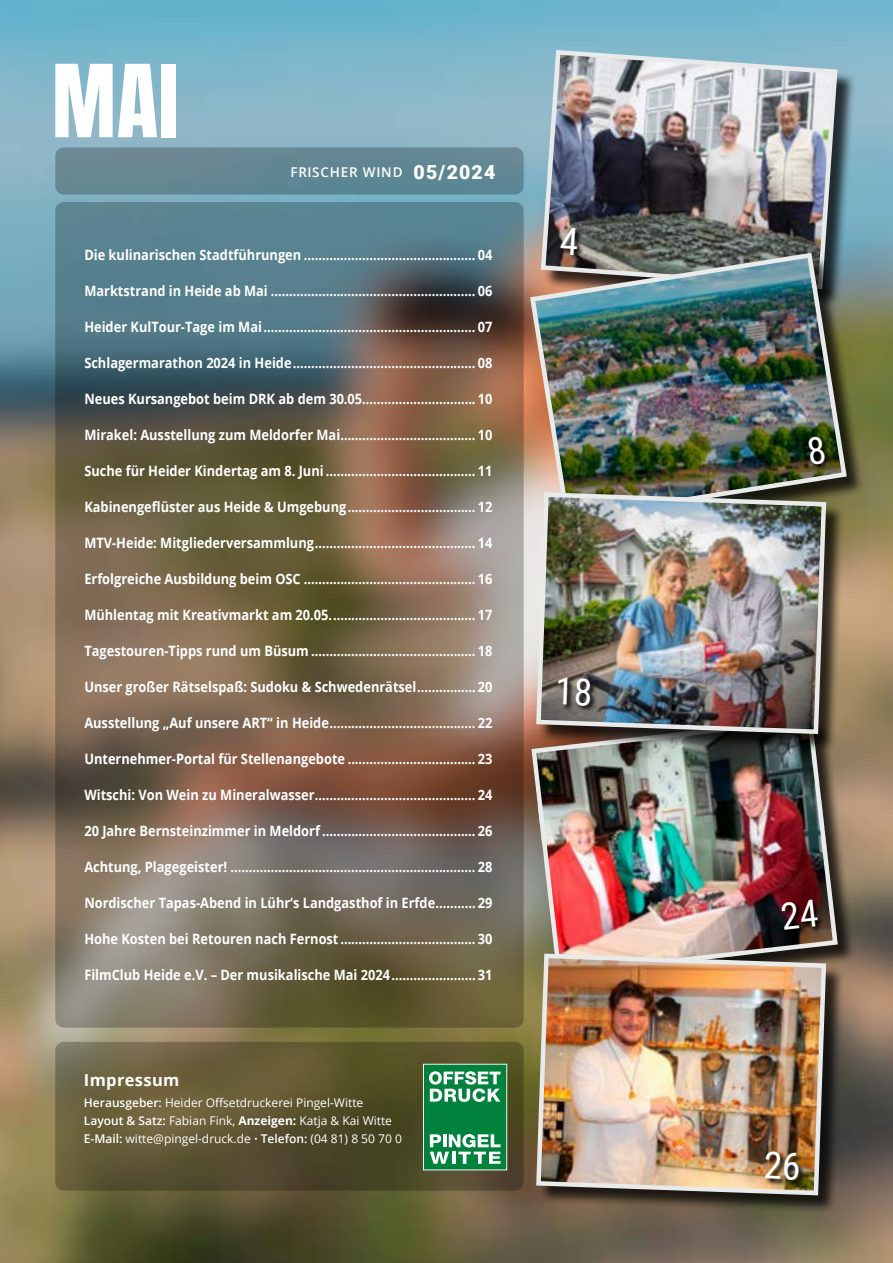
<style>
.page{position:relative;width:893px;height:1263px;background:#fff}
.page>*{position:absolute;margin:0;border:0;box-sizing:border-box;transform-origin:0 0}
.t1{font:85.5px "Anton";color:#fff}
.t2{font:700 16.5px "Open Sans";letter-spacing:.02em;color:#fff}
.t3{font:700 14.25px "Open Sans";color:#fff;scale:.9 1}
.t4{font:600 13.5px "Open Sans";letter-spacing:.06em;color:#fff}
.t5{font:12px/18px "Open Sans";color:#fff}
.s1{font-family:"Roboto";font-weight:900;font-size:19.5px}
.s2{font-weight:600}
.s3{font-weight:700}
.s4{font-family:"Roboto";font-weight:100}
</style>
<div class="page">
<img style="left:0;top:0;width:893px;height:1263px">
<div style="left:534px;top:720px;width:322px;height:274px;background:#000;opacity:.75"></div>
<img style="left:529px;top:715px;width:311px;height:264px">
<svg style="left:781px;top:899px;width:44px;height:36px"></svg>
<div style="left:543px;top:53px;width:312px;height:255px;background:#000;opacity:.75"></div>
<img style="left:538px;top:48px;width:302px;height:202px">
<svg style="left:560px;top:226px;width:24px;height:24px"></svg>
<div style="left:533px;top:255px;width:333px;height:284px;background:#000;opacity:.75"></div>
<img style="left:527px;top:250px;width:322px;height:274px">
<svg style="left:809px;top:436px;width:22px;height:35px"></svg>
<div style="left:539px;top:495px;width:306px;height:258px;background:#000;opacity:.75"></div>
<img style="left:534px;top:490px;width:294px;height:246px">
<svg style="left:557px;top:678px;width:39px;height:34px"></svg>
<div style="left:55px;top:147px;width:469px;height:48px;background:#648693;border-radius:9px"></div>
<svg style="left:55px;top:202px;width:469px;height:826px;background:#71695a"></svg>
<div style="left:539px;top:956px;width:306px;height:258px;background:#000;opacity:.75"></div>
<img style="left:534px;top:951px;width:294px;height:247px">
<svg style="left:764px;top:1151px;width:41px;height:36px"></svg>
<svg style="left:55px;top:1042px;width:469px;height:149px;background:#5d5532"></svg>
<svg style="left:423px;top:1064px;width:84px;height:106px"></svg>
<svg style="left:781px;top:900px;width:37px;height:30px"></svg>
<svg style="left:560px;top:227px;width:18px;height:28px"></svg>
<svg style="left:807px;top:436px;width:19px;height:29px"></svg>
<svg style="left:558px;top:677px;width:33px;height:29px"></svg>
<svg style="left:765px;top:1151px;width:35px;height:29px"></svg>
<h1 class="t1" style="left:52px;top:58px;width:128px">MAI</h1>
<p class="t4" style="left:291px;top:163px;width:206px">FRISCHER WIND <span class="s1">05/ 2024</span></p>
<p class="t3" style="left:84px;top:245px;width:455px">Die kulinarischen Stadtführungen ............................................... 04</p>
<p class="t3" style="left:84px;top:281px;width:455px">Marktstrand in Heide ab Mai ........................................................ 06</p>
<p class="t3" style="left:84px;top:317px;width:455px">Heider KulTour-Tage im Mai.......................................................... 07</p>
<p class="t3" style="left:84px;top:353px;width:455px">Schlagermarathon 2024 in Heide.................................................. 08</p>
<p class="t3" style="left:84px;top:389px;width:455px">Neues Kursangebot beim DRK ab dem 30.05............................... 10</p>
<p class="t3" style="left:84px;top:425px;width:455px">Mirakel: Ausstellung zum Meldorfer Mai..................................... 10</p>
<p class="t3" style="left:84px;top:461px;width:455px">Suche für Heider Kindertag am 8. Juni ......................................... 11</p>
<p class="t3" style="left:84px;top:497px;width:455px">Kabinengeflüster aus Heide &amp; Umgebung................................... 12</p>
<p class="t3" style="left:84px;top:533px;width:455px">MTV-Heide: Mitgliederversammlung............................................ 14</p>
<p class="t3" style="left:84px;top:569px;width:455px">Erfolgreiche Ausbildung beim OSC ............................................... 16</p>
<p class="t3" style="left:84px;top:605px;width:455px">Mühlentag mit Kreativmarkt am 20.05........................................ 17</p>
<p class="t3" style="left:84px;top:641px;width:455px">Tagestouren-Tipps rund um Büsum ............................................. 18</p>
<p class="t3" style="left:84px;top:677px;width:455px">Unser großer Rätselspaß: Sudoku &amp; Schwedenrätsel................ 20</p>
<p class="t3" style="left:84px;top:713px;width:455px">Ausstellung „Auf unsere ART“ in Heide........................................ 22</p>
<p class="t3" style="left:84px;top:749px;width:455px">Unternehmer-Portal für Stellenangebote ................................... 23</p>
<p class="t3" style="left:84px;top:785px;width:455px">Witschi: Von Wein zu Mineralwasser............................................ 24</p>
<p class="t3" style="left:84px;top:821px;width:455px">20 Jahre Bernsteinzimmer in Meldorf .......................................... 26</p>
<p class="t3" style="left:84px;top:857px;width:455px">Achtung, Plagegeister! ................................................................... 28</p>
<p class="t3" style="left:84px;top:893px;width:455px">Nordischer Tapas-Abend in Lühr‘s Landgasthof in Erfde........... 29</p>
<p class="t3" style="left:84px;top:929px;width:455px">Hohe Kosten bei Retouren nach Fernost ..................................... 30</p>
<p class="t3" style="left:84px;top:965px;width:455px">FilmClub Heide e.V. – Der musikalische Mai 2024....................... 31</p>
<p class="t2" style="left:84px;top:1069px;width:97px">Impressum</p>
<p class="t5" style="left:84px;top:1093px;width:319px"><span class="s2">Herausgeber:</span> Heider Offsetdruckerei Pingel-Witte<br><span class="s2">Layout &amp; Satz:</span> Fabian Fink, <span class="s3">Anzeigen:</span> Katja &amp; Kai Witte<br><span class="s2">E-Mail:</span> witte@pingel-druck.de <span class="s4">•</span> <span class="s2">Telefon:</span> (04 81) 8 50 70 0</p>
</div>
